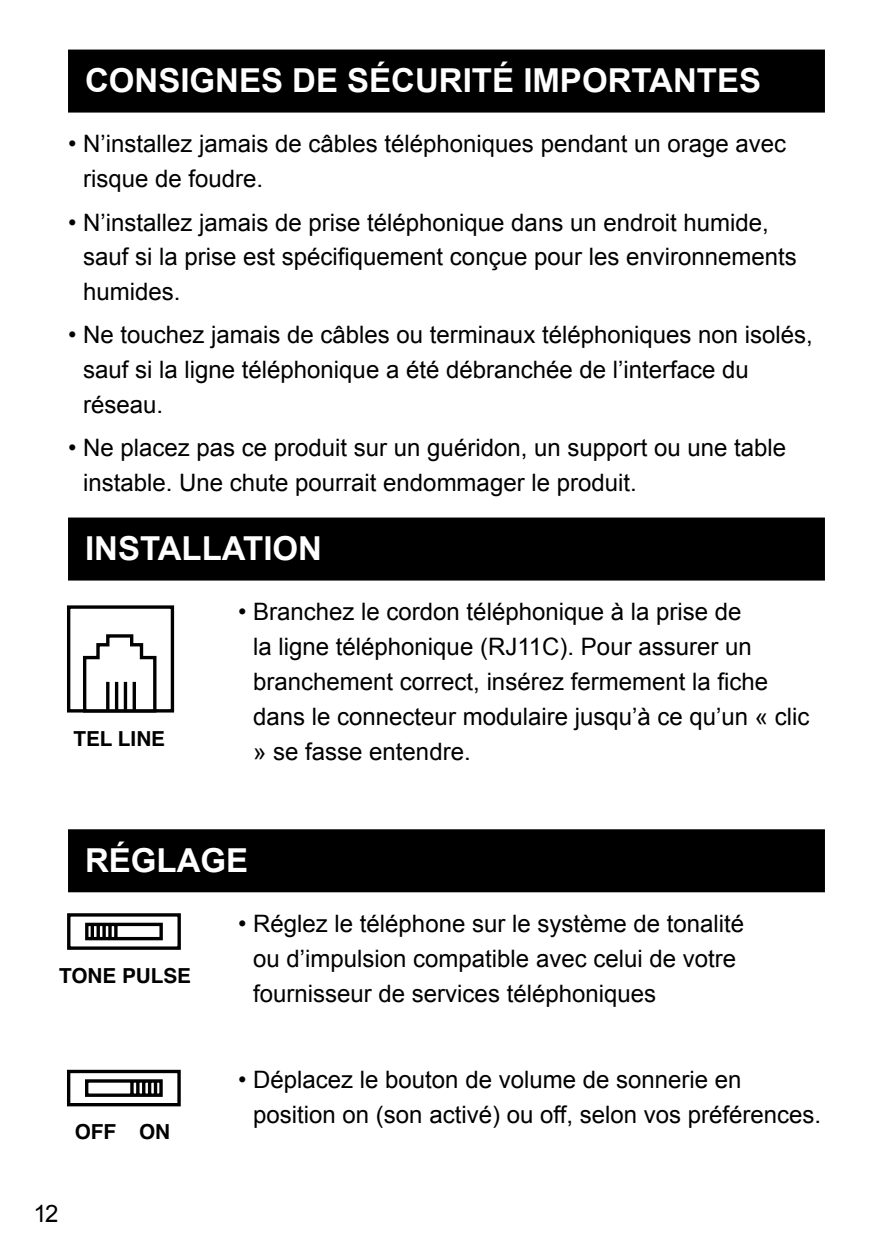
<style>
.page{position:relative;width:893px;height:1259px;background:#fff}
.page>*{position:absolute;margin:0;border:0;box-sizing:border-box;transform-origin:0 0}
.t1{font:700 33px "Arial";color:#fff}
.t2{font:24px/34.8px "Arial";color:#000}
.t3{font:700 20.7px "Helvetica";color:#000}
</style>
<div class="page">
<div style="left:68px;top:50px;width:757px;height:63px;background:#000"></div>
<div style="left:68px;top:517px;width:757px;height:63px;background:#000"></div>
<div style="left:68px;top:829px;width:757px;height:63px;background:#000"></div>
<div style="left:67px;top:605px;width:107px;height:107px;border:3px solid #000"></div>
<svg style="left:81px;top:634px;width:77px;height:79px"></svg>
<hr style="left:106px;top:682px;width:3px;height:30px;background:#000">
<hr style="left:115px;top:682px;width:3px;height:30px;background:#000">
<hr style="left:124px;top:682px;width:3px;height:30px;background:#000">
<hr style="left:133px;top:682px;width:3px;height:30px;background:#000">
<svg style="left:67px;top:913px;width:114px;height:37px"></svg>
<svg style="left:67px;top:1069px;width:114px;height:38px"></svg>
<h1 class="t1" style="left:85px;top:68px;width:677px">CONSIGNES DE SÉCURITÉ IMPORTANTES</h1>
<p class="t2" style="left:83px;top:129px;width:705px;text-indent:-15px">• N’installez jamais de câbles téléphoniques pendant un orage avec risque de foudre.</p>
<p class="t2" style="left:83px;top:207px;width:715px;text-indent:-15px">• N’installez jamais de prise téléphonique dans un endroit humide, sauf si la prise est spécifiquement conçue pour les environnements humides.</p>
<p class="t2" style="left:83px;top:320px;width:731px;text-indent:-15px">• Ne touchez jamais de câbles ou terminaux téléphoniques non isolés, sauf si la ligne téléphonique a été débranchée de l’interface du réseau.</p>
<p class="t2" style="left:83px;top:433px;width:705px;text-indent:-15px">• Ne placez pas ce produit sur un guéridon, un support ou une table instable. Une chute pourrait endommager le produit.</p>
<h1 class="t1" style="left:85px;top:536px;width:239px">INSTALLATION</h1>
<p class="t3" style="left:74px;top:726px;width:93px">TEL LINE</p>
<p class="t2" style="left:253px;top:597px;width:558px;text-indent:-15px">• Branchez le cordon téléphonique à la prise de<br>la ligne téléphonique (RJ11C). Pour assurer un branchement correct, insérez fermement la fiche dans le connecteur modulaire jusqu’à ce qu’un « clic » se fasse entendre.</p>
<h1 class="t1" style="left:85px;top:848px;width:165px">RÉGLAGE</h1>
<p class="t3" style="left:59px;top:963px;width:133px">TONE PULSE</p>
<p class="t3" style="left:75px;top:1120px;width:97px">OFF ON</p>
<p class="t2" style="left:33px;top:1196px;width:27px">12</p>
<p class="t2" style="left:253px;top:906px;width:492px;text-indent:-15px">• Réglez le téléphone sur le système de tonalité ou d’impulsion compatible avec celui de votre fournisseur de services téléphoniques</p>
<p class="t2" style="left:253px;top:1064px;width:569px;text-indent:-15px">• Déplacez le bouton de volume de sonnerie en position on (son activé) ou off, selon vos préférences.</p>
</div>
